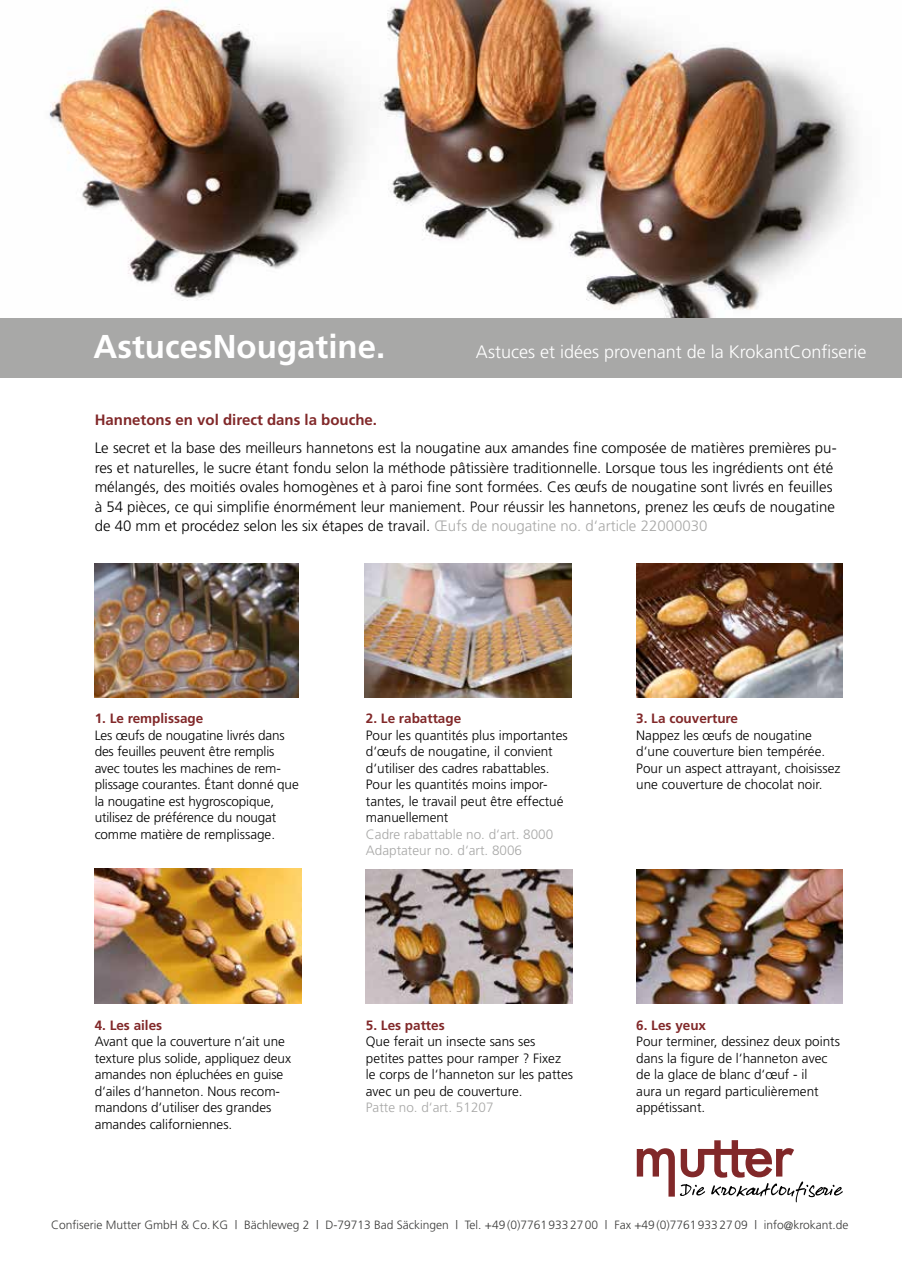
<style>
.page{position:relative;width:902px;height:1272px;background:#fff}
.page>*{position:absolute;margin:0;border:0;box-sizing:border-box;transform-origin:0 0}
.t1{font:700 33px "Frutiger";color:#fff}
.t2{font:300 18px "Frutiger";color:#fff}
.t3{font:300 15px/19.5px "Frutiger";color:#000}
.t4{font:700 15px "Frutiger";color:#812829}
.t5{font:300 13.5px/16.5px "Frutiger";color:#000}
.t6{font:700 13.5px "Frutiger";color:#812829}
.t7{font:300 13.5px/16.5px "Frutiger";color:#a8a8a7}
.t8{font:300 12px "Frutiger";color:#3c3c3b}
.s1{color:#a8a8a7}
</style>
<div class="page">
<img style="left:49px;top:0;width:806px;height:318px">
<img style="left:95px;top:563px;width:204px;height:134px">
<img style="left:636px;top:563px;width:206px;height:134px">
<img style="left:364px;top:563px;width:207px;height:134px">
<img style="left:95px;top:868px;width:206px;height:135px">
<img style="left:636px;top:869px;width:206px;height:134px">
<img style="left:365px;top:869px;width:207px;height:134px">
<div style="left:0;top:318px;width:901px;height:60px;background:#a8a8a7"></div>
<svg style="left:636px;top:1140px;width:206px;height:62px"></svg>
<h1 class="t1" style="left:94px;top:327px;width:293px">AstucesNougatine.</h1>
<h2 class="t2" style="left:476px;top:341px;width:392px">Astuces et idées provenant de la KrokantConfiserie</h2>
<p class="t4" style="left:95px;top:411px;width:284px">Hannetons en vol direct dans la bouche.</p>
<p class="t3" style="left:95px;top:438px;width:743px">Le secret et la base des meilleurs hannetons est la nougatine aux amandes fine composée de matières premières pu&shy;res et naturelles, le sucre étant fondu selon la méthode pâtissière traditionnelle. Lorsque tous les ingrédients ont été mélangés, des moitiés ovales homogènes et à paroi fine sont formées. Ces œufs de nougatine sont livrés en feuilles à 54 pièces, ce qui simplifie énormément leur maniement. Pour réussir les hannetons, prenez les œufs de nougatine de 40 mm et procédez selon les six étapes de travail. <span class="s1">Œufs de nougatine no. d‘article 22000030</span></p>
<p class="t6" style="left:95px;top:710px;width:110px">1. Le remplissage</p>
<p class="t5" style="left:95px;top:727px;width:205px">Les œufs de nougatine livrés dans des feuilles peuvent être remplis avec toutes les machines de rem&shy;plissage courantes. Étant donné que la nougatine est hygroscopique, utilisez de préférence du nougat comme matière de remplissage.</p>
<p class="t6" style="left:95px;top:1017px;width:69px">4. Les ailes</p>
<p class="t5" style="left:95px;top:1033px;width:198px">Avant que la couverture n‘ait une texture plus solide, appliquez deux amandes non épluchées en guise d‘ailes d‘hanneton. Nous recom&shy;mandons d‘utiliser des grandes amandes californiennes.</p>
<p class="t6" style="left:366px;top:710px;width:97px">2. Le rabattage</p>
<p class="t5" style="left:366px;top:727px;width:203px">Pour les quantités plus importantes d‘œufs de nougatine, il convient d‘utiliser des cadres rabattables.<br>Pour les quantités moins impor&shy;tantes, le travail peut être effectué manuellement</p>
<p class="t7" style="left:366px;top:826px;width:189px">Cadre rabattable no. d‘art. 8000<br>Adaptateur no. d‘art. 8006</p>
<p class="t6" style="left:636px;top:710px;width:103px">3. La couverture</p>
<p class="t5" style="left:636px;top:726px;width:206px">Nappez les œufs de nougatine d‘une couverture bien tempérée.<br>Pour un aspect attrayant, choisissez une couverture de chocolat noir.</p>
<p class="t6" style="left:366px;top:1017px;width:80px">5. Les pattes</p>
<p class="t5" style="left:366px;top:1033px;width:209px">Que ferait un insecte sans ses petites pattes pour ramper ? Fixez le corps de l‘hanneton sur les pattes avec un peu de couverture.</p>
<p class="t7" style="left:366px;top:1099px;width:129px">Patte no. d‘art. 51207</p>
<p class="t6" style="left:636px;top:1017px;width:71px">6. Les yeux</p>
<p class="t5" style="left:636px;top:1033px;width:205px">Pour terminer, dessinez deux points dans la figure de l‘hanneton avec de la glace de blanc d‘œuf - il<br>aura un regard particulièrement appétissant.</p>
<p class="t8" style="left:51px;top:1218px;width:798px">Confiserie Mutter GmbH &amp; Co.KG | Bächleweg 2 | D-79713 Bad Säckingen | Tel. +49(0)77619332700 | Fax +49(0)77619332709 | info@krokant.de</p>
</div>
